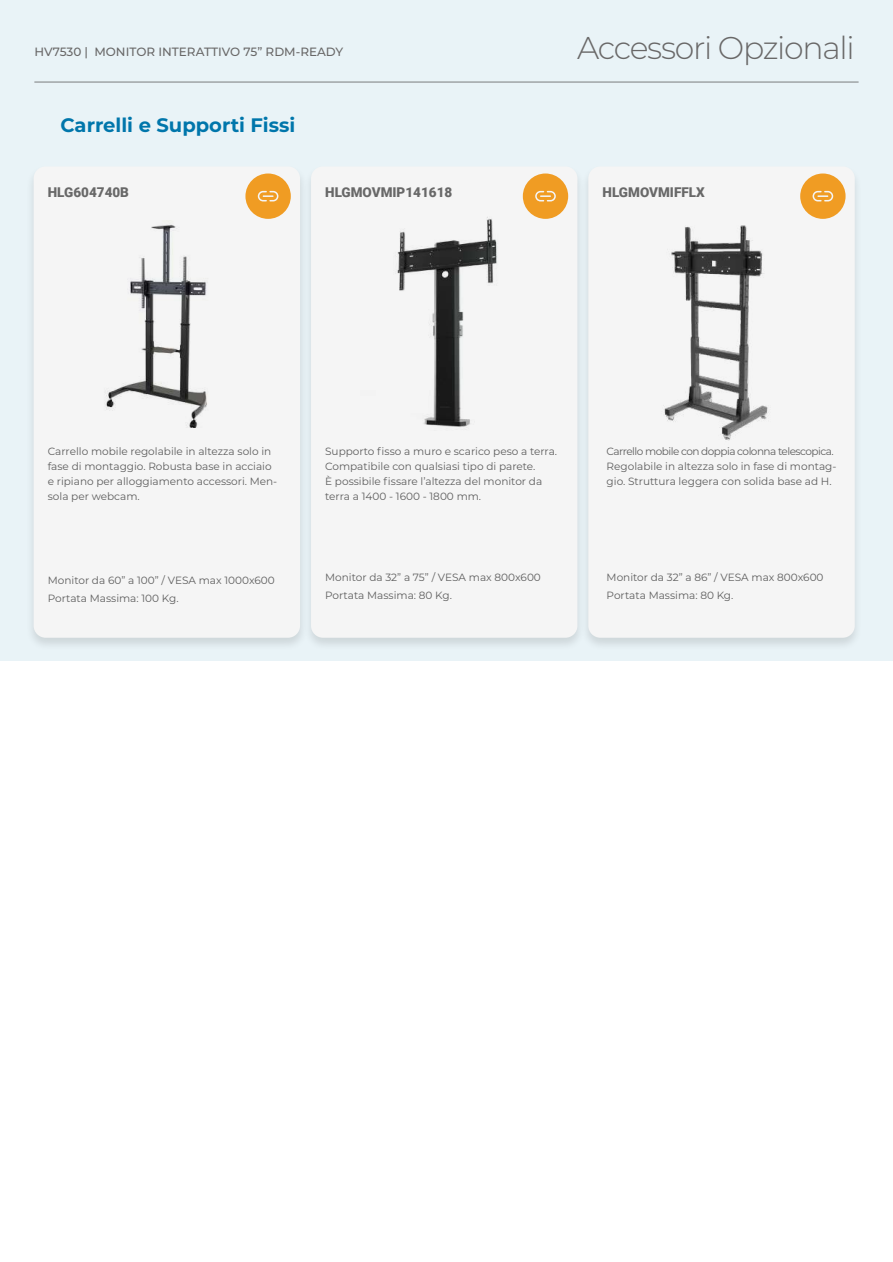
<style>
.page{position:relative;width:893px;height:1262px;background:#fff}
.page>*{position:absolute;margin:0;border:0;box-sizing:border-box;transform-origin:0 0}
.t1{font:300 31.5px "Montserrat";letter-spacing:-.04em;color:#696868}
.t2{font:700 19.5px "Montserrat";color:#0076ab}
.t3{font:900 13.5px "Roboto";color:#686868}
.t4{font:500 12px "Montserrat";color:#696868}
.t5{font:10.5px/15px "Montserrat";color:#5e5e5e}
</style>
<div class="page">
<div style="left:0;top:0;width:892px;height:661px;background:#e9f3f7"></div>
<hr style="left:34px;top:81px;width:824px;height:2px;background:#5f5f5f">
<div style="left:25px;top:164px;width:283px;height:488px;background:#000;opacity:.12"></div>
<div style="left:34px;top:166px;width:266px;height:472px;background:#f5f5f5;border-radius:12px"></div>
<img style="left:105px;top:224px;width:102px;height:204px">
<svg style="left:245px;top:173px;width:46px;height:46px"></svg>
<div style="left:302px;top:164px;width:283px;height:488px;background:#000;opacity:.12"></div>
<div style="left:311px;top:166px;width:266px;height:472px;background:#f5f5f5;border-radius:12px"></div>
<img style="left:397px;top:217px;width:100px;height:210px">
<svg style="left:523px;top:173px;width:45px;height:46px"></svg>
<div style="left:580px;top:164px;width:283px;height:488px;background:#000;opacity:.12"></div>
<div style="left:588px;top:166px;width:266px;height:472px;background:#f5f5f5;border-radius:12px"></div>
<img style="left:663px;top:225px;width:105px;height:216px">
<svg style="left:800px;top:173px;width:45px;height:46px"></svg>
<p class="t4" style="left:34px;top:43px;width:310px">HV7530 | MONITOR INTERATTIVO 75” RDM-READY</p>
<h1 class="t1" style="left:577px;top:27px;width:279px">Accessori Opzionali</h1>
<h2 class="t2" style="left:60px;top:111px;width:236px">Carrelli e Supporti Fissi</h2>
<p class="t3" style="left:48px;top:183px;width:83px">HLG604740B</p>
<p class="t3" style="left:325px;top:183px;width:129px">HLGMOVMIP141618</p>
<p class="t3" style="left:602px;top:183px;width:104px">HLGMOVMIFFLX</p>
<p class="t5" style="left:48px;top:443px;width:231px">Carrello mobile regolabile in altezza solo in fase di montaggio. Robusta base in acciaio e ripiano per alloggiamento accessori. Men&shy;sola per webcam.</p>
<p class="t5" style="left:48px;top:571px;width:228px;line-height:18px">Monitor da 60” a 100” / VESA max 1000x600<br>Portata Massima: 100 Kg.</p>
<p class="t5" style="left:325px;top:443px;width:233px">Supporto fisso a muro e scarico peso a terra.<br>Compatibile con qualsiasi tipo di parete.<br>È possibile fissare l’altezza del monitor da terra a 1400 - 1600 - 1800 mm.</p>
<p class="t5" style="left:325px;top:568px;width:217px;line-height:18px">Monitor da 32” a 75” / VESA max 800x600<br>Portata Massima: 80 Kg.</p>
<p class="t5" style="left:606px;top:443px;width:231px">Carrello mobile con doppia colonna telescopica.<br>Regolabile in altezza solo in fase di montag&shy;gio. Struttura leggera con solida base ad H.</p>
<p class="t5" style="left:606px;top:568px;width:218px;line-height:18px">Monitor da 32” a 86” / VESA max 800x600<br>Portata Massima: 80 Kg.</p>
</div>
